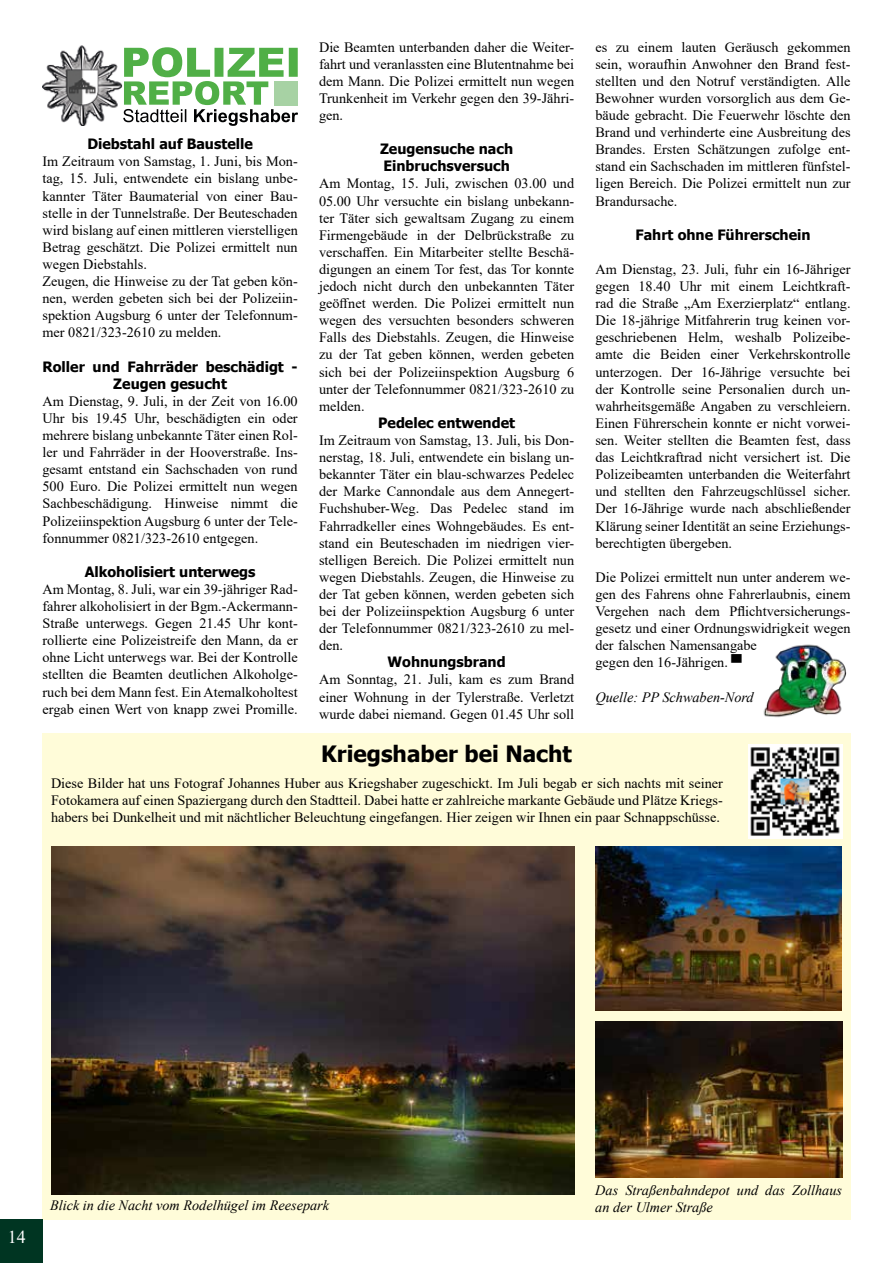
<style>
.page{position:relative;width:893px;height:1263px;background:#fff}
.page>*{position:absolute;margin:0;border:0;box-sizing:border-box;transform-origin:0 0}
.t1{font:700 22.5px "Tahoma";color:#000}
.t2{font:18px "Times New Roman";color:#fff}
.t3{font:14.25px/17.1px "Times New Roman";color:#000;text-align:justify}
.t4{font:700 14.25px/17.1px "Tahoma";color:#000;text-align:center}
.t5{font:italic 14.25px/17.1px "Times New Roman";color:#000}
</style>
<div class="page">
<div style="left:43px;top:733px;width:808px;height:487px;background:#fffcd9"></div>
<div style="left:0;top:1220px;width:43px;height:43px;background:#003522"></div>
<img style="left:43px;top:45px;width:255px;height:81px">
<img style="left:274px;top:82px;width:23px;height:23px">
<img style="left:763px;top:644px;width:84px;height:74px">
<img style="left:51px;top:846px;width:523px;height:349px">
<img style="left:595px;top:846px;width:247px;height:164px">
<img style="left:749px;top:745px;width:93px;height:93px">
<img style="left:595px;top:1021px;width:247px;height:157px">
<p class="t4" style="left:87px;top:136px;width:167px">Diebstahl auf Baustelle</p>
<p class="t3" style="left:43px;top:153px;width:257px;text-align:left">Im Zeitraum von Samstag, 1. Juni, bis Mon&shy;tag, 15. Juli, entwendete ein bislang unbe&shy;kannter Täter Baumaterial von einer Bau&shy;stelle in der Tunnelstraße. Der Beuteschaden wird bislang auf einen mittleren vierstelligen Betrag geschätzt. Die Polizei ermittelt nun wegen Diebstahls.<br>Zeugen, die Hinweise zu der Tat geben kön&shy;nen, werden gebeten sich bei der Polizeiin&shy;spektion Augsburg 6 unter der Telefonnum&shy;mer 0821/323-2610 zu melden.</p>
<p class="t4" style="left:43px;top:358px;width:257px">Roller und Fahrräder beschädigt -<br>Zeugen gesucht</p>
<p class="t3" style="left:43px;top:392px;width:257px">Am Dienstag, 9. Juli, in der Zeit von 16.00<br>Uhr bis 19.45 Uhr, beschädigten ein oder mehrere bislang unbekannte Täter einen Rol&shy;ler und Fahrräder in der Hooverstraße. Ins&shy;gesamt entstand ein Sachschaden von rund 500 Euro. Die Polizei ermittelt nun wegen Sachbeschädigung. Hinweise nimmt die Polizeiinspektion Augsburg 6 unter der Tele&shy;fonnummer 0821/323-2610 entgegen.</p>
<p class="t4" style="left:85px;top:564px;width:172px">Alkoholisiert unterwegs</p>
<p class="t3" style="left:43px;top:580px;width:257px">Am Montag, 8. Juli, war ein 39-jähriger Rad&shy;fahrer alkoholisiert in der Bgm.-Ackermann-Straße unterwegs. Gegen 21.45 Uhr kont&shy;rollierte eine Polizeistreife den Mann, da er ohne Licht unterwegs war. Bei der Kontrolle stellten die Beamten deutlichen Alkoholge&shy;ruch bei dem Mann fest. Ein Atemalkoholtest ergab einen Wert von knapp zwei Promille.</p>
<p class="t3" style="left:319px;top:38px;width:257px">Die Beamten unterbanden daher die Weiter&shy;fahrt und veranlassten eine Blutentnahme bei dem Mann. Die Polizei ermittelt nun wegen Trunkenheit im Verkehr gegen den 39-Jähri&shy;gen.</p>
<p class="t4" style="left:380px;top:141px;width:135px;text-align:left">Zeugensuche nach<br>Einbruchsversuch</p>
<p class="t3" style="left:319px;top:175px;width:257px">Am Montag, 15. Juli, zwischen 03.00 und 05.00 Uhr versuchte ein bislang unbekann&shy;ter Täter sich gewaltsam Zugang zu einem Firmengebäude in der Delbrückstraße zu verschaffen. Ein Mitarbeiter stellte Beschä&shy;digungen an einem Tor fest, das Tor konnte jedoch nicht durch den unbekannten Täter geöffnet werden. Die Polizei ermittelt nun wegen des versuchten besonders schweren Falls des Diebstahls. Zeugen, die Hinweise zu der Tat geben können, werden gebeten sich bei der Polizeiinspektion Augsburg 6 unter der Telefonnummer 0821/323-2610 zu melden.</p>
<p class="t4" style="left:378px;top:415px;width:138px">Pedelec entwendet</p>
<p class="t3" style="left:319px;top:431px;width:257px">Im Zeitraum von Samstag, 13. Juli, bis Don&shy;nerstag, 18. Juli, entwendete ein bislang un&shy;bekannter Täter ein blau-schwarzes Pedelec der Marke Cannondale aus dem Annegert-Fuchshuber-Weg. Das Pedelec stand im Fahrradkeller eines Wohngebäudes. Es ent&shy;stand ein Beuteschaden im niedrigen vier&shy;stelligen Bereich. Die Polizei ermittelt nun wegen Diebstahls. Zeugen, die Hinweise zu der Tat geben können, werden gebeten sich bei der Polizeiinspektion Augsburg 6 unter der Telefonnummer 0821/323-2610 zu mel&shy;den.</p>
<p class="t4" style="left:388px;top:654px;width:120px">Wohnungsbrand</p>
<p class="t3" style="left:319px;top:671px;width:257px">Am Sonntag, 21. Juli, kam es zum Brand einer Wohnung in der Tylerstraße. Verletzt wurde dabei niemand. Gegen 01.45 Uhr soll</p>
<p class="t3" style="left:595px;top:38px;width:257px">es zu einem lauten Geräusch gekommen sein, woraufhin Anwohner den Brand fest&shy;stellten und den Notruf verständigten. Alle Bewohner wurden vorsorglich aus dem Ge&shy;bäude gebracht. Die Feuerwehr löschte den Brand und verhinderte eine Ausbreitung des Brandes. Ersten Schätzungen zufolge ent&shy;stand ein Sachschaden im mittleren fünfstel&shy;ligen Bereich. Die Polizei ermittelt nun zur Brandursache.</p>
<p class="t4" style="left:635px;top:227px;width:177px">Fahrt ohne Führerschein</p>
<p class="t3" style="left:595px;top:260px;width:257px">Am Dienstag, 23. Juli, fuhr ein 16-Jähriger gegen 18.40 Uhr mit einem Leichtkraft&shy;rad die Straße „Am Exerzierplatz“ entlang.<br>Die 18-jährige Mitfahrerin trug keinen vor&shy;geschriebenen Helm, weshalb Polizeibe&shy;amte die Beiden einer Verkehrskontrolle unterzogen. Der 16-Jährige versuchte bei der Kontrolle seine Personalien durch un&shy;wahrheitsgemäße Angaben zu verschleiern.<br>Einen Führerschein konnte er nicht vorwei&shy;sen. Weiter stellten die Beamten fest, dass das Leichtkraftrad nicht versichert ist. Die Polizeibeamten unterbanden die Weiterfahrt und stellten den Fahrzeugschlüssel sicher.<br>Der 16-Jährige wurde nach abschließender Klärung seiner Identität an seine Erziehungs&shy;berechtigten übergeben.</p>
<p class="t3" style="left:595px;top:568px;width:257px;text-align:left">Die Polizei ermittelt nun unter anderem we&shy;gen des Fahrens ohne Fahrerlaubnis, einem Vergehen nach dem Pflichtversicherungs&shy;gesetz und einer Ordnungswidrigkeit wegen der falschen Namensangabe<br>gegen den 16-Jährigen. ▀</p>
<p class="t5" style="left:595px;top:688px;width:160px">Quelle: PP Schwaben-Nord</p>
<h1 class="t1" style="left:321px;top:738px;width:252px">Kriegshaber bei Nacht</h1>
<p class="t3" style="left:51px;top:774px;width:673px">Diese Bilder hat uns Fotograf Johannes Huber aus Kriegshaber zugeschickt. Im Juli begab er sich nachts mit seiner Fotokamera auf einen Spaziergang durch den Stadtteil. Dabei hatte er zahlreiche markante Gebäude und Plätze Kriegs&shy;habers bei Dunkelheit und mit nächtlicher Beleuchtung eingefangen. Hier zeigen wir Ihnen ein paar Schnappschüsse.</p>
<p class="t2" style="left:8px;top:1224px;width:20px">14</p>
<p class="t5" style="left:50px;top:1196px;width:281px">Blick in die Nacht vom Rodelhügel im Reesepark</p>
<p class="t5" style="left:595px;top:1181px;width:248px">Das Straßenbahndepot und das Zollhaus an der Ulmer Straße</p>
</div>
